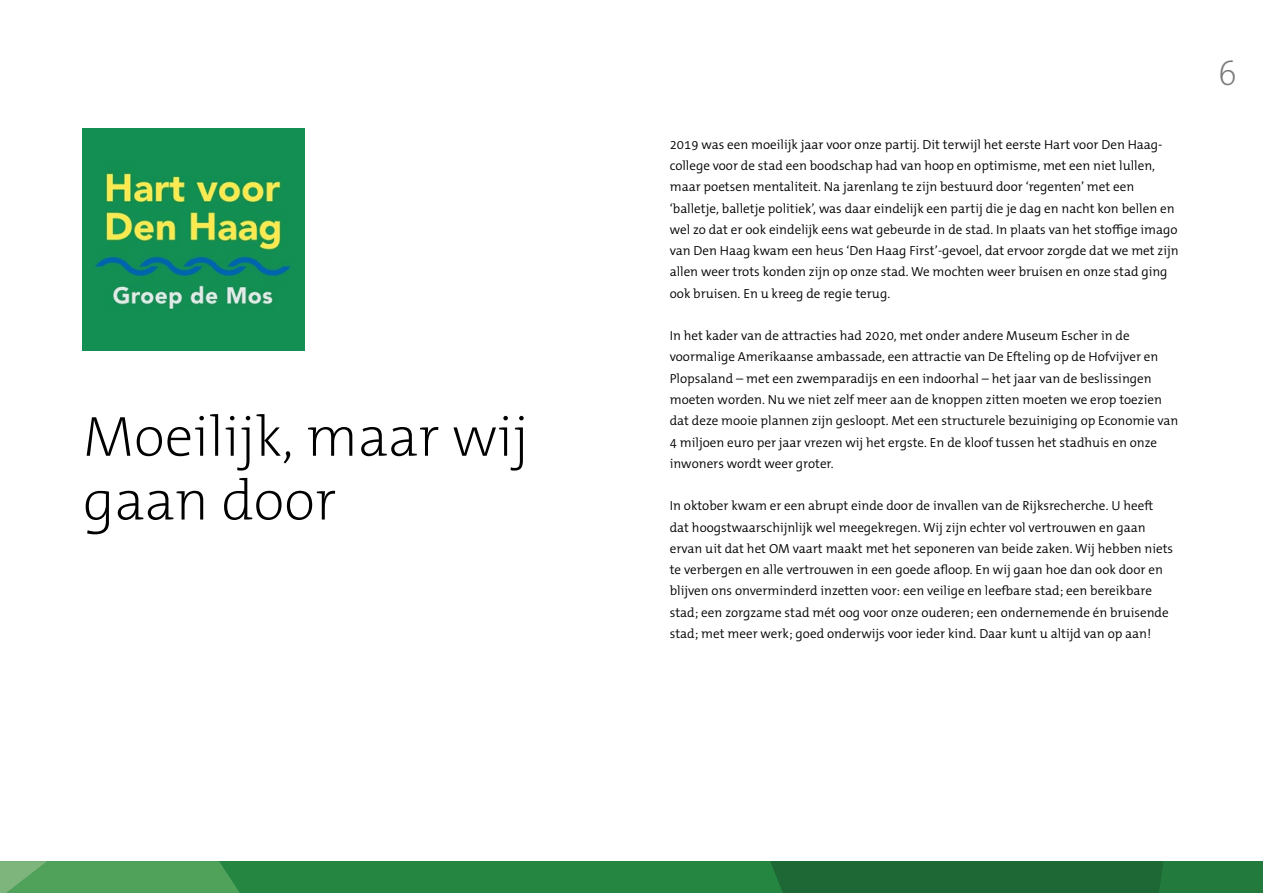
<style>
.page{position:relative;width:1263px;height:893px;background:#fff}
.page>*{position:absolute;margin:0;border:0;box-sizing:border-box;transform-origin:0 0}
.Kop_politieke_partij{font:200 57px/63.8px "The Mix B W2";color:#000}
.t1{font:200 36px "The Mix B W2";color:#7a7a7a}
.Broodtekst_wv_niet_a{font:300 13.2px/21.3px "The Mix B W4";color:#000}
</style>
<div class="page">
<svg style="left:0;top:861px;width:1263px;height:32px;background:#2a8141"></svg>
<img style="left:83px;top:129px;width:222px;height:221px">
<h1 class="Kop_politieke_partij" style="left:83px;top:405px;width:447px">Moeilijk, maar wij gaan door</h1>
<p class="Broodtekst_wv_niet_a" style="left:670px;top:134px;width:510px">2019 was een moeilijk jaar voor onze partij. Dit terwijl het eerste Hart voor Den Haag-- college voor de stad een boodschap had van hoop en optimisme, met een niet lullen, maar poetsen mentaliteit. Na jarenlang te zijn bestuurd door ‘regenten’ met een ‘balletje, balletje politiek’, was daar eindelijk een partij die je dag en nacht kon bellen en wel zo dat er ook eindelijk eens wat gebeurde in de stad. In plaats van het stoffige imago van Den Haag kwam een heus ‘Den Haag First’-gevoel, dat ervoor zorgde dat we met zijn allen weer trots konden zijn op onze stad. We mochten weer bruisen en onze stad ging ook bruisen. En u kreeg de regie terug.</p>
<p class="Broodtekst_wv_niet_a" style="left:670px;top:325px;width:510px">In het kader van de attracties had 2020, met onder andere Museum Escher in de voormalige Amerikaanse ambassade, een attractie van De Efteling op de Hofvijver en Plopsaland – met een zwemparadijs en een indoorhal – het jaar van de beslissingen moeten worden. Nu we niet zelf meer aan de knoppen zitten moeten we erop toezien dat deze mooie plannen zijn gesloopt. Met een structurele bezuiniging op Economie van 4 miljoen euro per jaar vrezen wij het ergste. En de kloof tussen het stadhuis en onze inwoners wordt weer groter.</p>
<p class="Broodtekst_wv_niet_a" style="left:670px;top:495px;width:505px">In oktober kwam er een abrupt einde door de invallen van de Rijksrecherche. U heeft dat hoogstwaarschijnlijk wel meegekregen. Wij zijn echter vol vertrouwen en gaan ervan uit dat het OM vaart maakt met het seponeren van beide zaken. Wij hebben niets te verbergen en alle vertrouwen in een goede afloop. En wij gaan hoe dan ook door en blijven ons onverminderd inzetten voor: een veilige en leefbare stad; een bereikbare stad; een zorgzame stad mét oog voor onze ouderen; een ondernemende én bruisende stad; met meer werk; goed onderwijs voor ieder kind. Daar kunt u altijd van op aan!</p>
<h2 class="t1" style="left:1218px;top:50px;width:21px">6</h2>
</div>
